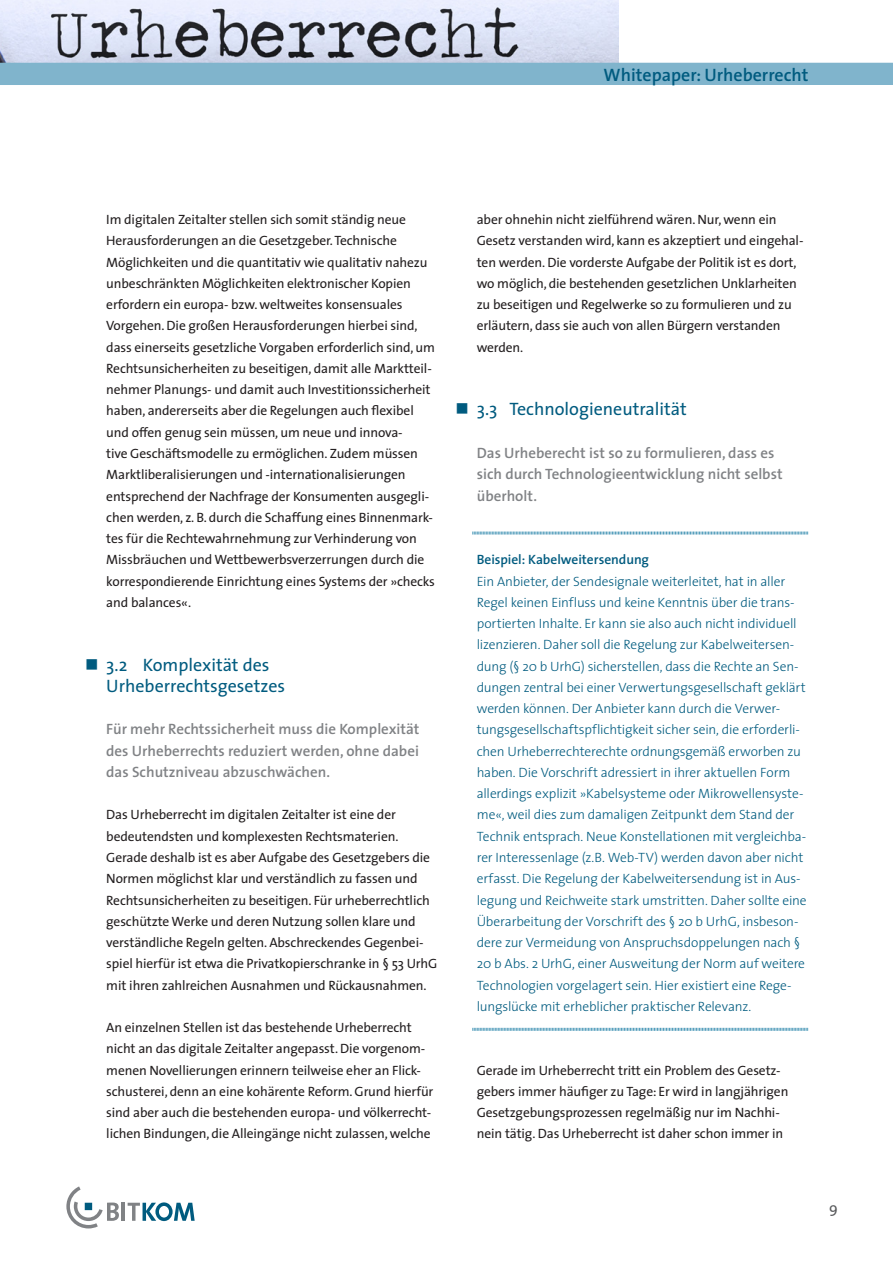
<style>
.page{position:relative;width:893px;height:1263px;background:#fff}
.page>*{position:absolute;margin:0;border:0;box-sizing:border-box;transform-origin:0 0}
.t1{font:18px/21.3px "The Sans";color:#005b7f}
.t2{font:600 18px "The Sans";color:#005b7f}
.t3{font:600 15px/21.3px "The Sans";color:#808285;text-align:justify}
.t4{font:15px "The Sans";color:#58595b}
.t5{font:13.5px/21.3px "The Sans";letter-spacing:-.01em;color:#231f20}
.t6{font:300 13.5px/21.3px "The Sans";letter-spacing:-.015em;color:#005b7f}
.t7{font:600 13.5px "The Sans";color:#005b7f}
</style>
<div class="page">
<img style="left:0;top:0;width:618px;height:63px">
<div style="left:0;top:63px;width:893px;height:22px;background:#80b4cc"></div>
<svg style="left:66px;top:1186px;width:53px;height:42px"></svg>
<hr style="left:121px;top:1203px;width:4px;height:18px;background:#808285">
<div style="left:85px;top:1203px;width:7px;height:7px;background:#005b7f"></div>
<svg style="left:128px;top:1202px;width:67px;height:19px"></svg>
<svg style="left:472px;top:531px;width:336px;height:4px"></svg>
<svg style="left:472px;top:1027px;width:336px;height:4px"></svg>
<h1 class="t2" style="left:604px;top:63px;width:206px">Whitepaper: Urheberrecht</h1>
<p class="t5" style="left:106px;top:209px;width:330px">Im digitalen Zeitalter stellen sich somit ständig neue Herausforderungen an die Gesetzgeber. Technische Möglichkeiten und die quantitativ wie qualitativ nahezu unbeschränkten Möglichkeiten elektronischer Kopien erfordern ein europa- bzw. weltweites konsensuales Vorgehen. Die großen Herausforderungen hierbei sind, dass einerseits gesetzliche Vorgaben erforderlich sind, um Rechtsunsicherheiten zu beseitigen, damit alle Marktteil&shy;nehmer Planungs- und damit auch Investitionssicherheit haben, andererseits aber die Regelungen auch flexibel und offen genug sein müssen, um neue und innova-<br>tive Geschäftsmodelle zu ermöglichen. Zudem müssen Marktliberalisierungen und -internationalisierungen entsprechend der Nachfrage der Konsumenten ausgegli&shy;chen werden, z. B. durch die Schaffung eines Binnenmark&shy;tes für die Rechtewahrnehmung zur Verhinderung von Missbräuchen und Wettbewerbsverzerrungen durch die korrespondierende Einrichtung eines Systems der »checks and balances«.</p>
<h1 class="t1" style="left:106px;top:654px;width:180px">3.2 Komplexität des<br>Urheberrechtsgesetzes</h1>
<p class="t3" style="left:106px;top:719px;width:315px">Für mehr Rechtssicherheit muss die Komplexität des Urheberrechts reduziert werden, ohne dabei das Schutzniveau abzuschwächen.</p>
<p class="t5" style="left:106px;top:804px;width:333px">Das Urheberrecht im digitalen Zeitalter ist eine der bedeutendsten und komplexesten Rechtsmaterien.<br>Gerade deshalb ist es aber Aufgabe des Gesetzgebers die Normen möglichst klar und verständlich zu fassen und Rechtsunsicherheiten zu beseitigen. Für urheberrechtlich geschützte Werke und deren Nutzung sollen klare und verständliche Regeln gelten. Abschreckendes Gegenbei&shy;spiel hierfür ist etwa die Privatkopierschranke in § 53 UrhG mit ihren zahlreichen Ausnahmen und Rückausnahmen.</p>
<p class="t5" style="left:106px;top:1017px;width:329px">An einzelnen Stellen ist das bestehende Urheberrecht nicht an das digitale Zeitalter angepasst. Die vorgenom&shy;menen Novellierungen erinnern teilweise eher an Flick&shy;schusterei, denn an eine kohärente Reform. Grund hierfür sind aber auch die bestehenden europa- und völkerrecht&shy;lichen Bindungen, die Alleingänge nicht zulassen, welche</p>
<p class="t5" style="left:477px;top:209px;width:328px">aber ohnehin nicht zielführend wären. Nur, wenn ein Gesetz verstanden wird, kann es akzeptiert und eingehal&shy;ten werden. Die vorderste Aufgabe der Politik ist es dort, wo möglich, die bestehenden gesetzlichen Unklarheiten zu beseitigen und Regelwerke so zu formulieren und zu erläutern, dass sie auch von allen Bürgern verstanden werden.</p>
<h1 class="t1" style="left:477px;top:399px;width:211px">3.3 Technologieneutralität</h1>
<p class="t3" style="left:477px;top:442px;width:307px;text-align:left">Das Urheberecht ist so zu formulieren, dass es sich durch Technologieentwicklung nicht selbst überholt.</p>
<p class="t7" style="left:477px;top:551px;width:174px">Beispiel: Kabelweitersendung</p>
<p class="t6" style="left:477px;top:570px;width:331px">Ein Anbieter, der Sendesignale weiterleitet, hat in aller Regel keinen Einfluss und keine Kenntnis über die trans&shy;portierten Inhalte. Er kann sie also auch nicht individuell lizenzieren. Daher soll die Regelung zur Kabelweitersen&shy;dung (§ 20 b UrhG) sicherstellen, dass die Rechte an Sen&shy;dungen zentral bei einer Verwertungsgesellschaft geklärt werden können. Der Anbieter kann durch die Verwer&shy;tungsgesellschaftspflichtigkeit sicher sein, die erforderli&shy;chen Urheberrechterechte ordnungsgemäß erworben zu haben. Die Vorschrift adressiert in ihrer aktuellen Form allerdings explizit »Kabelsysteme oder Mikrowellensyste&shy;me«, weil dies zum damaligen Zeitpunkt dem Stand der Technik entsprach. Neue Konstellationen mit vergleichba&shy;rer Interessenlage (z.B. Web-TV) werden davon aber nicht erfasst. Die Regelung der Kabelweitersendung ist in Aus&shy;legung und Reichweite stark umstritten. Daher sollte eine Überarbeitung der Vorschrift des § 20 b UrhG, insbeson&shy;dere zur Vermeidung von Anspruchsdoppelungen nach § 20 b Abs. 2 UrhG, einer Ausweitung der Norm auf weitere Technologien vorgelagert sein. Hier existiert eine Rege&shy;lungslücke mit erheblicher praktischer Relevanz.</p>
<p class="t5" style="left:477px;top:1059px;width:313px">Gerade im Urheberrecht tritt ein Problem des Gesetz&shy;gebers immer häufiger zu Tage: Er wird in langjährigen Gesetzgebungsprozessen regelmäßig nur im Nachhi&shy;nein tätig. Das Urheberrecht ist daher schon immer in</p>
<p class="t4" style="left:829px;top:1199px;width:10px">9</p>
</div>
